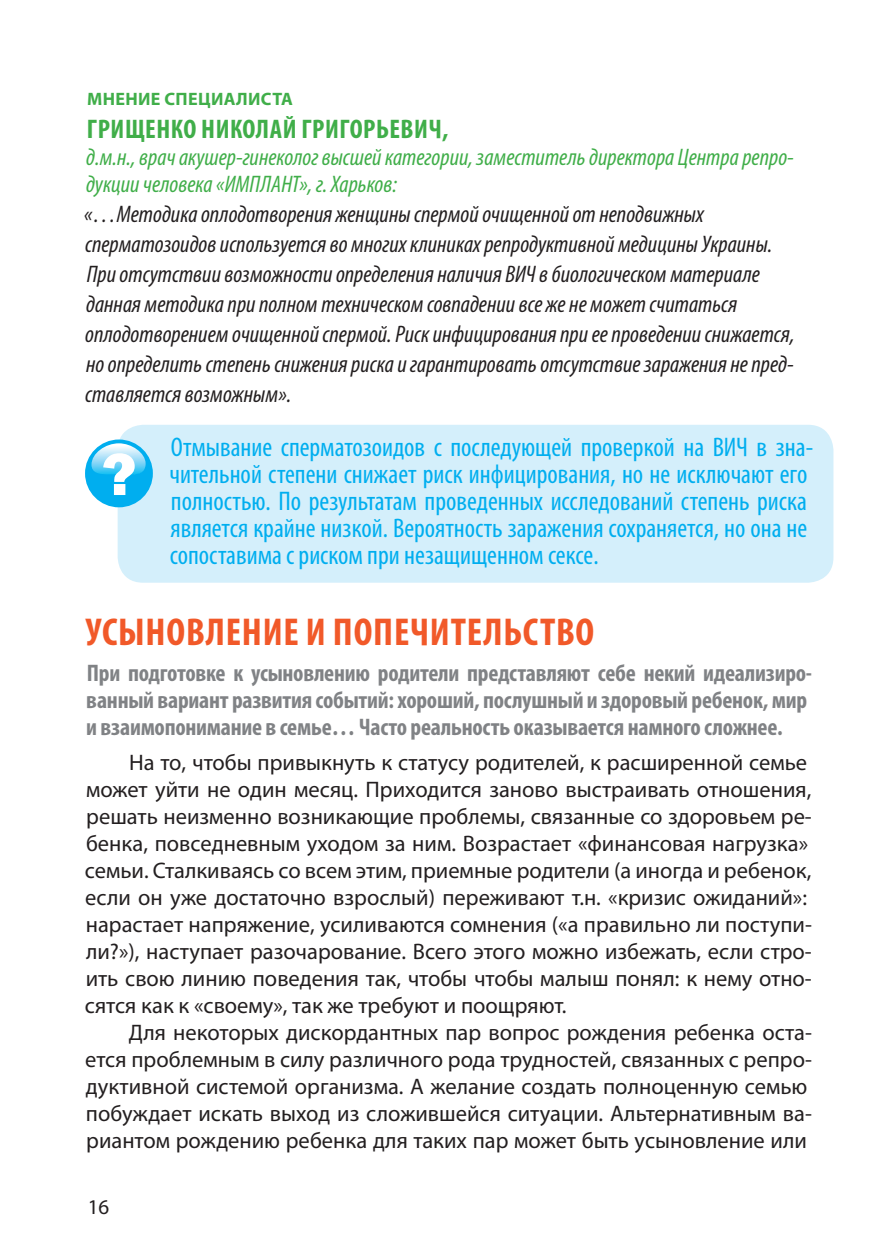
<style>
.page{position:relative;width:893px;height:1259px;background:#fff}
.page>*{position:absolute;margin:0;border:0;box-sizing:border-box;transform-origin:0 0}
.t1{font:700 condensed 39px "Myriad Pro";letter-spacing:.02em;color:#f15929}
.t2{font:condensed 27px/27px "Myriad Pro";color:#00aeef}
.t3{font:700 condensed 27px "Myriad Pro";letter-spacing:.02em;color:#40ae49}
.t4{font:italic condensed 24px/30px "Myriad Pro";color:#231f20}
.t5{font:700 condensed 24px/27px "Myriad Pro";letter-spacing:-.01em;color:#808285}
.t6{font:italic condensed 24px/27px "Myriad Pro";color:#40ae49}
.t7{font:22.5px/27px "Myriad Pro";color:#231f20}
.t8{font:21px "Myriad Pro";color:#231f20}
.t9{font:700 18px "Myriad Pro";letter-spacing:.02em;color:#40ae49}
</style>
<div class="page">
<div style="left:118px;top:425px;width:715px;height:158px;background:#d4effb;border-radius:26px"></div>
<div style="left:85px;top:439px;width:68px;height:68px;background:#00aeef;border-radius:50%"></div>
<svg style="left:91px;top:443px;width:55px;height:52px"></svg>
<p class="t9" style="left:87px;top:87px;width:207px">Мнение специалиста</p>
<p class="t3" style="left:87px;top:112px;width:363px">Грищенко Николай Григорьевич,</p>
<p class="t6" style="left:86px;top:144px;width:709px">д.м.н., врач акушер-гинеколог высшей категории, заместитель директора Центра репро&shy;дукции человека «ИМПЛАНТ», г. Харьков:</p>
<p class="t4" style="left:84px;top:199px;width:712px">«…Методика оплодотворения женщины спермой очищенной от неподвижных сперматозоидов используется во многих клиниках репродуктивной медицины Украины.<br>При отсутствии возможности определения наличия ВИЧ в биологическом материале данная методика при полном техническом совпадении все же не может считаться оплодотворением очищенной спермой. Риск инфицирования при ее проведении снижается, но определить степень снижения риска и гарантировать отсутствие заражения не пред&shy;ставляется возможным».</p>
<p class="t2" style="left:169px;top:434px;width:645px">Отмывание сперматозоидов с последующей проверкой на ВИЧ в зна&shy;чительной степени снижает риск инфицирования, но не исключают его полностью. По результатам проведенных исследований степень риска является крайне низкой. Вероятность заражения сохраняется, но она не сопоставима с риском при незащищенном сексе.</p>
<h1 class="t1" style="left:86px;top:607px;width:510px">Усыновление и попечительство</h1>
<p class="t5" style="left:86px;top:658px;width:727px">При подготовке к усыновлению родители представляют себе некий идеализиро&shy;ванный вариант развития событий: хороший, послушный и здоровый ребенок, мир и взаимопонимание в семье… Часто реальность оказывается намного сложнее.</p>
<p class="t7" style="left:85px;top:748px;width:729px;text-indent:44px">На то, чтобы привыкнуть к статусу родителей, к расширенной семье может уйти не один месяц. Приходится заново выстраивать отношения, решать неизменно возникающие проблемы, связанные со здоровьем ре&shy;бенка, повседневным уходом за ним. Возрастает «финансовая нагрузка» семьи. Сталкиваясь со всем этим, приемные родители (а иногда и ребенок, если он уже достаточно взрослый) переживают т.н. «кризис ожиданий»: нарастает напряжение, усиливаются сомнения («а правильно ли поступи&shy;ли?»), наступает разочарование. Всего этого можно избежать, если стро&shy;ить свою линию поведения так, чтобы чтобы малыш понял: к нему отно&shy;сятся как к «своему», так же требуют и поощряют.</p>
<p class="t7" style="left:85px;top:1018px;width:728px;text-indent:44px">Для некоторых дискордантных пар вопрос рождения ребенка оста&shy;ется проблемным в силу различного рода трудностей, связанных с репро&shy;дуктивной системой организма. А желание создать полноценную семью побуждает искать выход из сложившейся ситуации. Альтернативным ва&shy;риантом рождению ребенка для таких пар может быть усыновление или</p>
<p class="t8" style="left:88px;top:1193px;width:23px">16</p>
</div>
